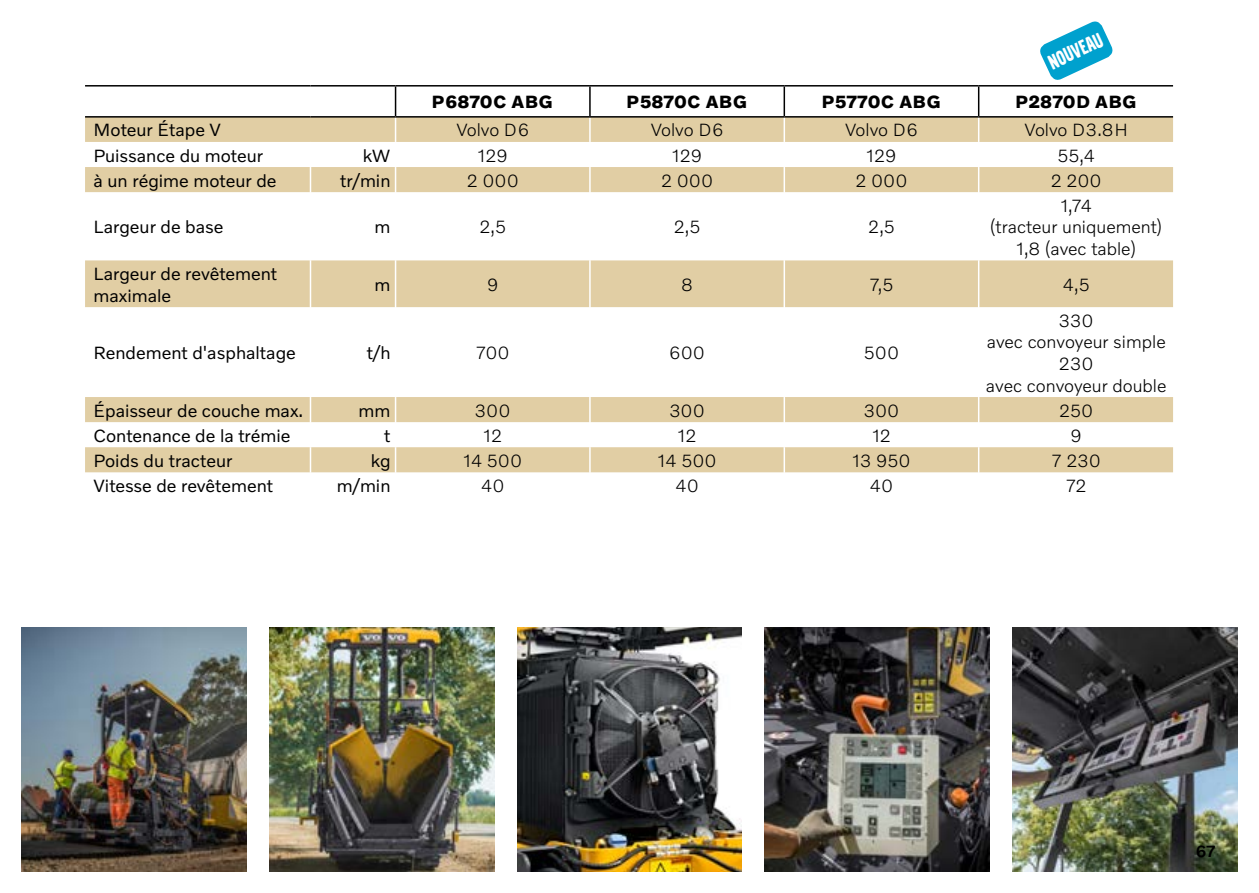
<style>
.page{position:relative;width:1259px;height:893px;background:#fff}
.page>*{position:absolute;margin:0;border:0;box-sizing:border-box;transform-origin:0 0}
.t1{font:21.9px "Volvo Broad Pro";color:#fff}
.t2{font:300 18px/21.6px "Volvo Novum";color:#000;text-align:center}
.t3{font:18px/21.6px "Volvo Novum";color:#000}
.t4{font:700 18px "Volvo Novum";letter-spacing:.04em;color:#000}
.t5{font:500 16.5px "Volvo Novum";color:#000}
</style>
<div class="page">
<img style="left:517px;top:628px;width:225px;height:244px">
<img style="left:21px;top:628px;width:225px;height:244px">
<img style="left:765px;top:628px;width:225px;height:244px">
<img style="left:1013px;top:628px;width:224px;height:244px">
<img style="left:269px;top:628px;width:225px;height:244px">
<svg style="left:85px;top:192px;width:1088px;height:280px"></svg>
<hr style="left:310px;top:192px;width:1px;height:68px;background:#fff">
<hr style="left:395px;top:192px;width:1px;height:68px;background:#fff">
<hr style="left:589px;top:192px;width:1px;height:68px;background:#fff">
<hr style="left:783px;top:192px;width:2px;height:68px;background:#fff">
<hr style="left:978px;top:192px;width:1px;height:68px;background:#fff">
<hr style="left:310px;top:260px;width:1px;height:47px;background:#fff">
<hr style="left:395px;top:260px;width:1px;height:47px;background:#fff">
<hr style="left:589px;top:260px;width:1px;height:47px;background:#fff">
<hr style="left:783px;top:260px;width:2px;height:47px;background:#fff">
<hr style="left:978px;top:260px;width:1px;height:47px;background:#fff">
<hr style="left:310px;top:307px;width:1px;height:90px;background:#fff">
<hr style="left:395px;top:307px;width:1px;height:90px;background:#fff">
<hr style="left:589px;top:307px;width:1px;height:90px;background:#fff">
<hr style="left:783px;top:307px;width:2px;height:90px;background:#fff">
<hr style="left:978px;top:307px;width:1px;height:90px;background:#fff">
<hr style="left:783px;top:397px;width:2px;height:25px;background:#fff">
<hr style="left:783px;top:422px;width:2px;height:25px;background:#fff">
<hr style="left:783px;top:447px;width:2px;height:25px;background:#fff">
<svg style="left:310px;top:397px;width:1px;height:75px"></svg>
<svg style="left:395px;top:397px;width:1px;height:75px"></svg>
<svg style="left:589px;top:397px;width:1px;height:76px"></svg>
<svg style="left:978px;top:397px;width:1px;height:75px"></svg>
<svg style="left:85px;top:21px;width:1088px;height:171px"></svg>
<p class="t1" style="left:1045px;top:54px;width:59px;rotate:-25deg">NOUVEAU</p>
<p class="t4" style="left:432px;top:91px;width:122px">P6870C ABG</p>
<p class="t4" style="left:626px;top:91px;width:122px">P5870C ABG</p>
<p class="t4" style="left:821px;top:91px;width:120px">P5770C ABG</p>
<p class="t4" style="left:1015px;top:91px;width:123px">P2870D ABG</p>
<p class="t3" style="left:94px;top:119px;width:129px">Moteur Étape V</p>
<p class="t2" style="left:456px;top:119px;width:74px">Volvo D6</p>
<p class="t2" style="left:651px;top:119px;width:74px">Volvo D6</p>
<p class="t2" style="left:845px;top:119px;width:74px">Volvo D6</p>
<p class="t2" style="left:1024px;top:119px;width:105px">Volvo D3.8H</p>
<p class="t3" style="left:94px;top:144px;width:171px">Puissance du moteur</p>
<p class="t3" style="left:363px;top:144px;width:29px">kW</p>
<p class="t2" style="left:477px;top:144px;width:32px">129</p>
<p class="t2" style="left:672px;top:144px;width:32px">129</p>
<p class="t2" style="left:866px;top:144px;width:32px">129</p>
<p class="t2" style="left:1057px;top:144px;width:39px">55,4</p>
<p class="t3" style="left:94px;top:169px;width:184px">à un régime moteur de</p>
<p class="t3" style="left:340px;top:169px;width:52px">tr/min</p>
<p class="t2" style="left:467px;top:169px;width:54px">2 000</p>
<p class="t2" style="left:661px;top:169px;width:54px">2 000</p>
<p class="t2" style="left:855px;top:169px;width:54px">2 000</p>
<p class="t2" style="left:1050px;top:169px;width:52px">2 200</p>
<p class="t3" style="left:94px;top:216px;width:131px">Largeur de base</p>
<p class="t3" style="left:374px;top:216px;width:17px">m</p>
<p class="t2" style="left:479px;top:216px;width:28px">2,5</p>
<p class="t2" style="left:674px;top:216px;width:28px">2,5</p>
<p class="t2" style="left:868px;top:216px;width:28px">2,5</p>
<p class="t2" style="left:990px;top:194px;width:174px">1,74<br>(tracteur uniquement)<br>1,8 (avec table)</p>
<p class="t3" style="left:94px;top:262px;width:185px">Largeur de revêtement maximale</p>
<p class="t3" style="left:374px;top:273px;width:17px">m</p>
<p class="t2" style="left:487px;top:273px;width:13px">9</p>
<p class="t2" style="left:681px;top:273px;width:13px">8</p>
<p class="t2" style="left:869px;top:273px;width:25px">7,5</p>
<p class="t2" style="left:1062px;top:273px;width:28px">4,5</p>
<p class="t3" style="left:94px;top:341px;width:204px">Rendement d'asphaltage</p>
<p class="t3" style="left:367px;top:341px;width:25px">t/h</p>
<p class="t2" style="left:476px;top:341px;width:35px">700</p>
<p class="t2" style="left:669px;top:341px;width:37px">600</p>
<p class="t2" style="left:864px;top:341px;width:37px">500</p>
<p class="t2" style="left:986px;top:309px;width:182px">330<br>avec convoyeur simple<br>230<br>avec convoyeur double</p>
<p class="t3" style="left:94px;top:399px;width:211px">Épaisseur de couche max.</p>
<p class="t3" style="left:358px;top:399px;width:33px">mm</p>
<p class="t2" style="left:475px;top:399px;width:37px">300</p>
<p class="t2" style="left:669px;top:399px;width:37px">300</p>
<p class="t2" style="left:863px;top:399px;width:37px">300</p>
<p class="t2" style="left:1059px;top:399px;width:36px">250</p>
<p class="t3" style="left:94px;top:424px;width:198px">Contenance de la trémie</p>
<p class="t3" style="left:384px;top:424px;width:8px">t</p>
<p class="t2" style="left:483px;top:424px;width:20px">12</p>
<p class="t2" style="left:677px;top:424px;width:20px">12</p>
<p class="t2" style="left:872px;top:424px;width:20px">12</p>
<p class="t2" style="left:1070px;top:424px;width:13px">9</p>
<p class="t3" style="left:94px;top:449px;width:140px">Poids du tracteur</p>
<p class="t3" style="left:371px;top:449px;width:21px">kg</p>
<p class="t2" style="left:463px;top:449px;width:60px">14 500</p>
<p class="t2" style="left:657px;top:449px;width:60px">14 500</p>
<p class="t2" style="left:852px;top:449px;width:60px">13 950</p>
<p class="t2" style="left:1051px;top:449px;width:51px">7 230</p>
<p class="t3" style="left:94px;top:474px;width:181px">Vitesse de revêtement</p>
<p class="t3" style="left:337px;top:474px;width:55px">m/min</p>
<p class="t2" style="left:481px;top:474px;width:25px">40</p>
<p class="t2" style="left:675px;top:474px;width:25px">40</p>
<p class="t2" style="left:869px;top:474px;width:25px">40</p>
<p class="t2" style="left:1065px;top:474px;width:23px">72</p>
<p class="t5" style="left:1195px;top:841px;width:22px">67</p>
</div>
